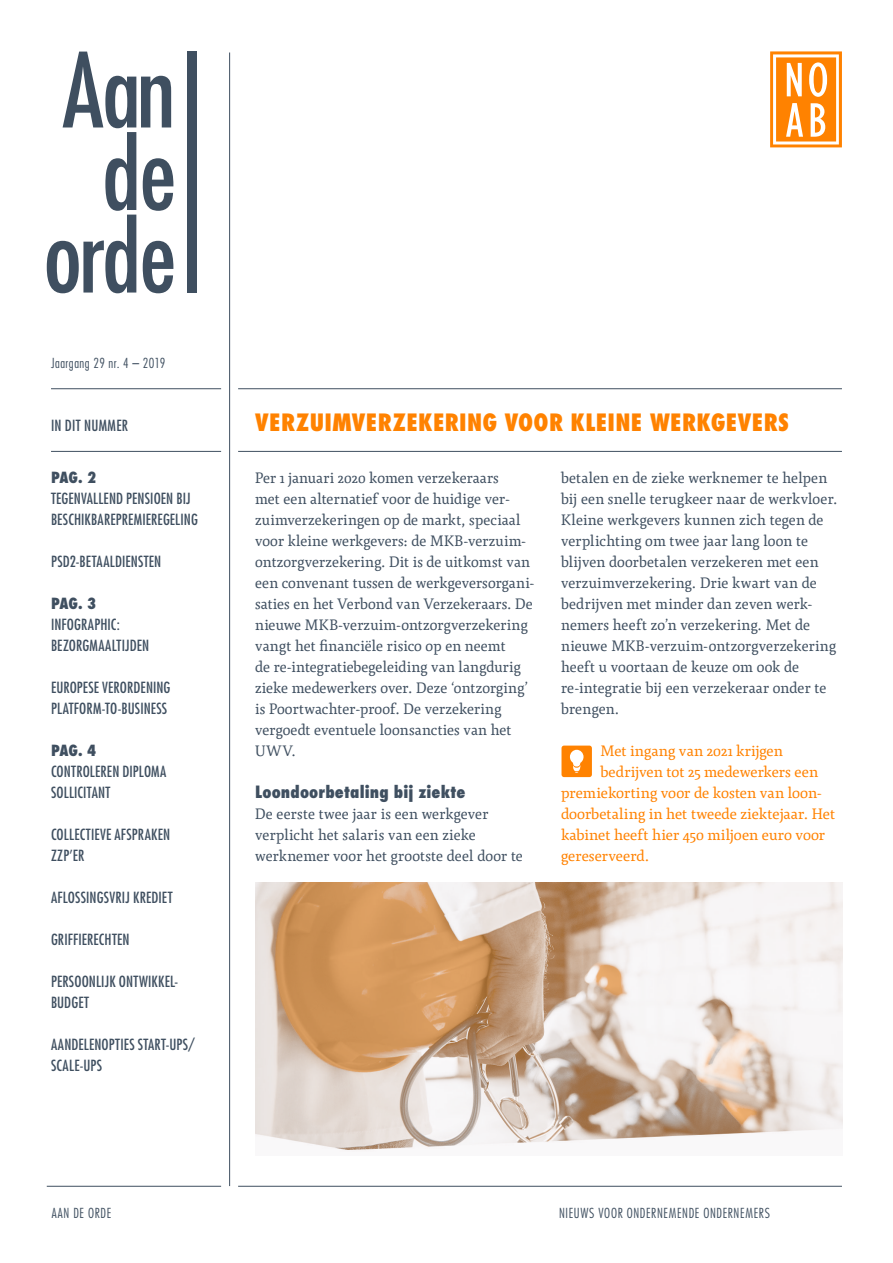
<style>
.page{position:relative;width:893px;height:1263px;background:#fff}
.page>*{position:absolute;margin:0;border:0;box-sizing:border-box;transform-origin:0 0}
.t1{font:800 condensed 23.25px "Futura Std";letter-spacing:.01em;color:#ff8200}
.Bold-tussenkopje{font:800 condensed 16.5px "Futura Std";letter-spacing:.005em;color:#3f4f60}
.Agendaplat-10{font:15px/21px "Agendatype";letter-spacing:.01em;color:#3f4f60}
.Inhoud{font:condensed 15px/21px "Futura Std";letter-spacing:.01em;color:#3f4f60}
.Agendanoot{font:15px "Agendatype";color:#ff8200}
.Inhoudkopje{font:800 condensed 15px "Futura Std";letter-spacing:-.01em;color:#3f4f60}
.t2{font:300 condensed 13.5px "Futura Std";letter-spacing:.045em;color:#3f4f60}
</style>
<div class="page">
<svg style="left:47px;top:52px;width:126px;height:241px"></svg>
<div style="left:187px;top:51px;width:10px;height:242px;background:#3f4f60"></div>
<hr style="left:229px;top:53px;width:1px;height:1133px;background:#3f4f60">
<hr style="left:51px;top:388px;width:170px;height:1px;background:#3f4f60">
<hr style="left:238px;top:388px;width:604px;height:1px;background:#3f4f60">
<hr style="left:238px;top:451px;width:604px;height:1px;background:#3f4f60">
<hr style="left:51px;top:451px;width:170px;height:1px;background:#3f4f60">
<svg style="left:770px;top:51px;width:72px;height:96px"></svg>
<hr style="left:47px;top:1186px;width:174px;height:1px;background:#3f4f60">
<img style="left:255px;top:882px;width:587px;height:269px">
<hr style="left:238px;top:1186px;width:604px;height:1px;background:#3f4f60">
<svg style="left:561px;top:746px;width:31px;height:31px"></svg>
<p class="t2" style="left:51px;top:355px;width:116px">Jaargang 29 nr. 4 – 2019</p>
<p class="Inhoud" style="left:51px;top:414px;width:79px">IN DIT NUMMER</p>
<p class="Inhoudkopje" style="left:51px;top:468px;width:47px">PAG. 2</p>
<p class="Inhoud" style="left:51px;top:488px;width:148px">TEGENVALLEND PENSIOEN BIJ<br>BESCHIKBAREPREMIEREGELING</p>
<p class="Inhoud" style="left:51px;top:551px;width:112px">PSD2-BETAALDIENSTEN</p>
<p class="Inhoudkopje" style="left:51px;top:594px;width:47px">PAG. 3</p>
<p class="Inhoud" style="left:51px;top:614px;width:100px">INFOGRAPHIC:<br>BEZORGMAALTIJDEN</p>
<p class="Inhoud" style="left:51px;top:677px;width:121px">EUROPESE VERORDENING<br>PLATFORM-TO-BUSINESS</p>
<p class="Inhoudkopje" style="left:51px;top:741px;width:47px">PAG. 4</p>
<p class="Inhoud" style="left:51px;top:761px;width:117px">CONTROLEREN DIPLOMA<br>SOLLICITANT</p>
<p class="Inhoud" style="left:51px;top:824px;width:121px">COLLECTIEVE AFSPRAKEN<br>ZZP’ER</p>
<p class="Inhoud" style="left:51px;top:887px;width:123px">AFLOSSINGSVRIJ KREDIET</p>
<p class="Inhoud" style="left:51px;top:929px;width:80px">GRIFFIERECHTEN</p>
<p class="Inhoud" style="left:51px;top:971px;width:129px">PERSOONLIJK ONTWIKKEL-<br>BUDGET</p>
<p class="Inhoud" style="left:51px;top:1034px;width:145px">AANDELENOPTIES START-UPS/<br>SCALE-UPS</p>
<p class="t2" style="left:52px;top:1205px;width:61px">AAN DE ORDE</p>
<p class="t1" style="left:255px;top:407px;width:536px">VERZUIMVERZEKERING VOOR KLEINE WERKGEVERS</p>
<p class="Agendaplat-10" style="left:255px;top:467px;width:281px">Per 1 januari 2020 komen verzekeraars<br>met een alternatief voor de huidige ver&shy;zuimverzekeringen op de markt, speciaal voor kleine werkgevers: de MKB-verzuim&shy;ontzorgverzekering. Dit is de uitkomst van een convenant tussen de werkgeversorgani&shy;saties en het Verbond van Verzekeraars. De nieuwe MKB-verzuim-ontzorgverzekering vangt het financiële risico op en neemt<br>de re-integratiebegeleiding van langdurig zieke medewerkers over. Deze ‘ontzorging’ is Poortwachter-proof. De verzekering vergoedt eventuele loonsancties van het UWV.</p>
<p class="Bold-tussenkopje" style="left:255px;top:782px;width:212px">Loondoorbetaling bij ziekte</p>
<p class="Agendaplat-10" style="left:255px;top:803px;width:269px">De eerste twee jaar is een werkgever verplicht het salaris van een zieke werknemer voor het grootste deel door te</p>
<p class="Agendaplat-10" style="left:561px;top:467px;width:278px">betalen en de zieke werknemer te helpen bij een snelle terugkeer naar de werkvloer.<br>Kleine werkgevers kunnen zich tegen de verplichting om twee jaar lang loon te blijven doorbetalen verzekeren met een verzuimverzekering. Drie kwart van de bedrijven met minder dan zeven werk&shy;nemers heeft zo’n verzekering. Met de nieuwe MKB-verzuim-ontzorgverzekering heeft u voortaan de keuze om ook de re-integratie bij een verzekeraar onder te brengen.</p>
<p class="Agendanoot" style="left:600px;top:741px;width:184px">Met ingang van 2021 krijgen</p>
<p class="Agendanoot" style="left:600px;top:762px;width:219px">bedrijven tot 25 medewerkers een</p>
<p class="Agendanoot" style="left:561px;top:783px;width:263px">premiekorting voor de kosten van loon-</p>
<p class="Agendanoot" style="left:561px;top:804px;width:276px">doorbetaling in het tweede ziektejaar. Het</p>
<p class="Agendanoot" style="left:561px;top:825px;width:266px">kabinet heeft hier 450 miljoen euro voor</p>
<p class="Agendanoot" style="left:561px;top:846px;width:90px">gereserveerd.</p>
<p class="t2" style="left:559px;top:1205px;width:212px">NIEUWS VOOR ONDERNEMENDE ONDERNEMERS</p>
</div>
